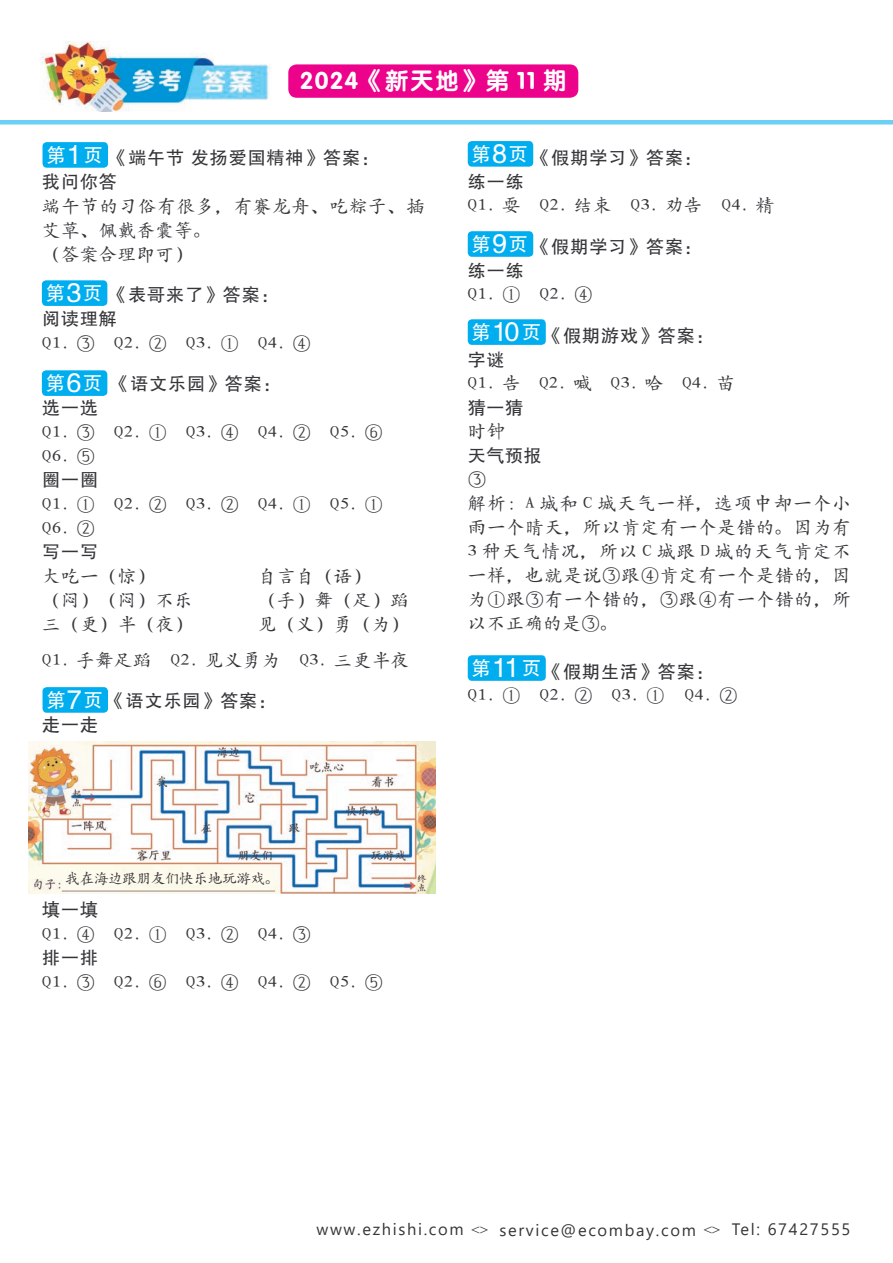
<style>
.page{position:relative;width:893px;height:1263px;background:#fff}
.page>*{position:absolute;margin:0;border:0;box-sizing:border-box;transform-origin:0 0}
.t1{font:27px "FZHTJW GB1 0";color:#fff}
.t2{font:24px "FZY4 JW GB1 0";letter-spacing:.05em;color:#fff}
.t3{font:19.5px "FZHTJW GB1 0";color:#fff}
.t4{font:18px/24px "Stone kai Ti";letter-spacing:.05em;color:#363539}
.t5{font:18px "FZHTJW GB1 0";letter-spacing:.05em;color:#363539}
.t6{font:16.5px "Segoe UI";letter-spacing:.1em;color:#363539}
.t7{font:14.25px "Stone kai Ti";color:#363539}
.s1{font-size:19.5px;color:#fff}
.s2{font-family:"Stone kai Ti"}
</style>
<div class="page">
<img style="left:41px;top:41px;width:538px;height:71px">
<div style="left:288px;top:64px;width:290px;height:34px;background:#ed028c;border-radius:9px"></div>
<hr style="left:0;top:120px;width:893px;height:4px;background:#6bcff6">
<div style="left:43px;top:142px;width:65px;height:26px;background:#00aeef;border-radius:4px"></div>
<div style="left:42px;top:280px;width:65px;height:26px;background:#00aeef;border-radius:4px"></div>
<div style="left:42px;top:370px;width:65px;height:26px;background:#00aeef;border-radius:4px"></div>
<div style="left:468px;top:655px;width:78px;height:26px;background:#00aeef;border-radius:4px"></div>
<div style="left:43px;top:687px;width:65px;height:26px;background:#00aeef;border-radius:4px"></div>
<div style="left:468px;top:319px;width:78px;height:26px;background:#00aeef;border-radius:4px"></div>
<div style="left:468px;top:141px;width:65px;height:26px;background:#00aeef;border-radius:4px"></div>
<div style="left:468px;top:231px;width:65px;height:26px;background:#00aeef;border-radius:4px"></div>
<img style="left:29px;top:741px;width:407px;height:152px">
<p class="t2" style="left:300px;top:68px;width:268px">2024《新天地》第 11 期</p>
<p class="t1" style="left:67px;top:140px;width:16px">1</p>
<p class="t5" style="left:110px;top:148px;width:271px">《端午节 发扬爱国精神》答案：</p>
<p class="t5" style="left:42px;top:172px;width:76px">我问你答</p>
<p class="t4" style="left:42px;top:195px;width:383px">端午节的习俗有很多，有赛龙舟、吃粽子、插艾草、佩戴香囊等。</p>
<p class="t4" style="left:42px;top:243px;width:152px">（答案合理即可）</p>
<p class="t5" style="left:42px;top:285px;width:38px">　　</p>
<p class="t3" style="left:46px;top:144px;width:58px">第　页</p>
<p class="t1" style="left:66px;top:278px;width:16px">3</p>
<p class="t5" style="left:46px;top:285px;width:234px"><span class="s1">第　页</span>《表哥来了》答案：</p>
<p class="t5" style="left:42px;top:309px;width:76px">阅读理解</p>
<p class="t4" style="left:42px;top:332px;width:270px">Q1. ③ Q2. ② Q3. ① Q4. ④</p>
<p class="t5" style="left:112px;top:374px;width:171px">《语文乐园》答案：</p>
<p class="t5" style="left:42px;top:398px;width:57px">选一选</p>
<p class="t4" style="left:42px;top:421px;width:342px">Q1. ③ Q2. ① Q3. ④ Q4. ② Q5. ⑥</p>
<p class="t4" style="left:42px;top:445px;width:54px">Q6. ⑤</p>
<p class="t5" style="left:42px;top:470px;width:57px">圈一圈</p>
<p class="t4" style="left:42px;top:493px;width:342px">Q1. ① Q2. ② Q3. ② Q4. ① Q5. ①</p>
<p class="t4" style="left:42px;top:517px;width:54px">Q6. ②</p>
<p class="t5" style="left:42px;top:542px;width:57px">写一写</p>
<p class="t4" style="left:42px;top:565px;width:114px">大吃一（惊）</p>
<p class="t4" style="left:258px;top:565px;width:114px">自言自（语）</p>
<p class="t4" style="left:42px;top:589px;width:152px">（闷）（闷）不乐</p>
<p class="t4" style="left:258px;top:589px;width:152px">（手）舞（足）蹈</p>
<p class="t4" style="left:42px;top:613px;width:152px">三（更）半（夜）</p>
<p class="t4" style="left:258px;top:613px;width:152px">见（义）勇（为）</p>
<p class="t4" style="left:42px;top:649px;width:368px">Q1. 手舞足蹈 Q2. 见义勇为 Q3. 三更半夜</p>
<p class="t5" style="left:46px;top:691px;width:231px"><span class="s1">第　页</span>《语文乐园》答案：</p>
<p class="t5" style="left:42px;top:715px;width:57px">走一走</p>
<p class="t1" style="left:66px;top:368px;width:16px">6</p>
<p class="t3" style="left:46px;top:372px;width:58px">第　页</p>
<p class="t1" style="left:67px;top:685px;width:16px">7</p>
<p class="t1" style="left:492px;top:139px;width:16px">8</p>
<p class="t3" style="left:472px;top:143px;width:58px">第　页</p>
<p class="t5" style="left:533px;top:148px;width:171px">《假期学习》答案：</p>
<p class="t5" style="left:468px;top:172px;width:57px">练一练</p>
<p class="t4" style="left:468px;top:194px;width:307px">Q1. 耍 Q2. 结束 Q3. 劝告 Q4. 精</p>
<p class="t5" style="left:533px;top:237px;width:171px">《假期学习》答案：</p>
<p class="t5" style="left:468px;top:261px;width:57px">练一练</p>
<p class="t4" style="left:468px;top:283px;width:126px">Q1. ① Q2. ④</p>
<p class="t5" style="left:544px;top:326px;width:171px">《假期游戏》答案：</p>
<p class="t5" style="left:468px;top:350px;width:38px">字谜</p>
<p class="t4" style="left:468px;top:372px;width:268px">Q1. 告 Q2. 喊 Q3. 哈 Q4. 苗</p>
<p class="t5" style="left:468px;top:398px;width:57px">猜一猜</p>
<p class="t4" style="left:468px;top:420px;width:38px">时钟</p>
<p class="t5" style="left:468px;top:446px;width:75px">天气预报</p>
<p class="t4" style="left:468px;top:468px;width:19px">③</p>
<p class="t4" style="left:468px;top:492px;width:384px;text-align:justify">解析：A 城和 C 城天气一样，选项中却一个小雨一个晴天，所以肯定有一个是错的。因为有3 种天气情况，所以 C 城跟 D 城的天气肯定不一样，也就是说③跟④肯定有一个是错的，因为①跟③有一个错的，③跟④有一个错的，所以不正确的是③。</p>
<p class="t5" style="left:544px;top:662px;width:171px">《假期生活》答案：</p>
<p class="t4" style="left:468px;top:684px;width:271px">Q1. ① Q2. ② Q3. ① Q4. ②</p>
<p class="t1" style="left:492px;top:229px;width:16px">9</p>
<p class="t3" style="left:472px;top:233px;width:58px">第　页</p>
<p class="t1" style="left:492px;top:317px;width:29px">10</p>
<p class="t3" style="left:472px;top:321px;width:71px">第　 页</p>
<p class="t1" style="left:492px;top:653px;width:29px">11</p>
<p class="t3" style="left:472px;top:657px;width:71px">第　 页</p>
<p class="t7" style="left:66px;top:872px;width:215px">我在海边跟朋友们快乐地玩游戏。</p>
<p class="t5" style="left:42px;top:900px;width:57px">填一填</p>
<p class="t4" style="left:42px;top:923px;width:270px">Q1. ④ Q2. ① Q3. ② Q4. ③</p>
<p class="t5" style="left:42px;top:948px;width:57px">排一排</p>
<p class="t4" style="left:42px;top:971px;width:342px">Q1. ③ Q2. ⑥ Q3. ④ Q4. ② Q5. ⑤</p>
<p class="t6" style="left:316px;top:1213px;width:535px">www.ezhishi.com <span class="s2">&lt;&gt;</span> service@ecombay.com <span class="s2">&lt;&gt;</span> Tel: 67427555</p>
</div>
